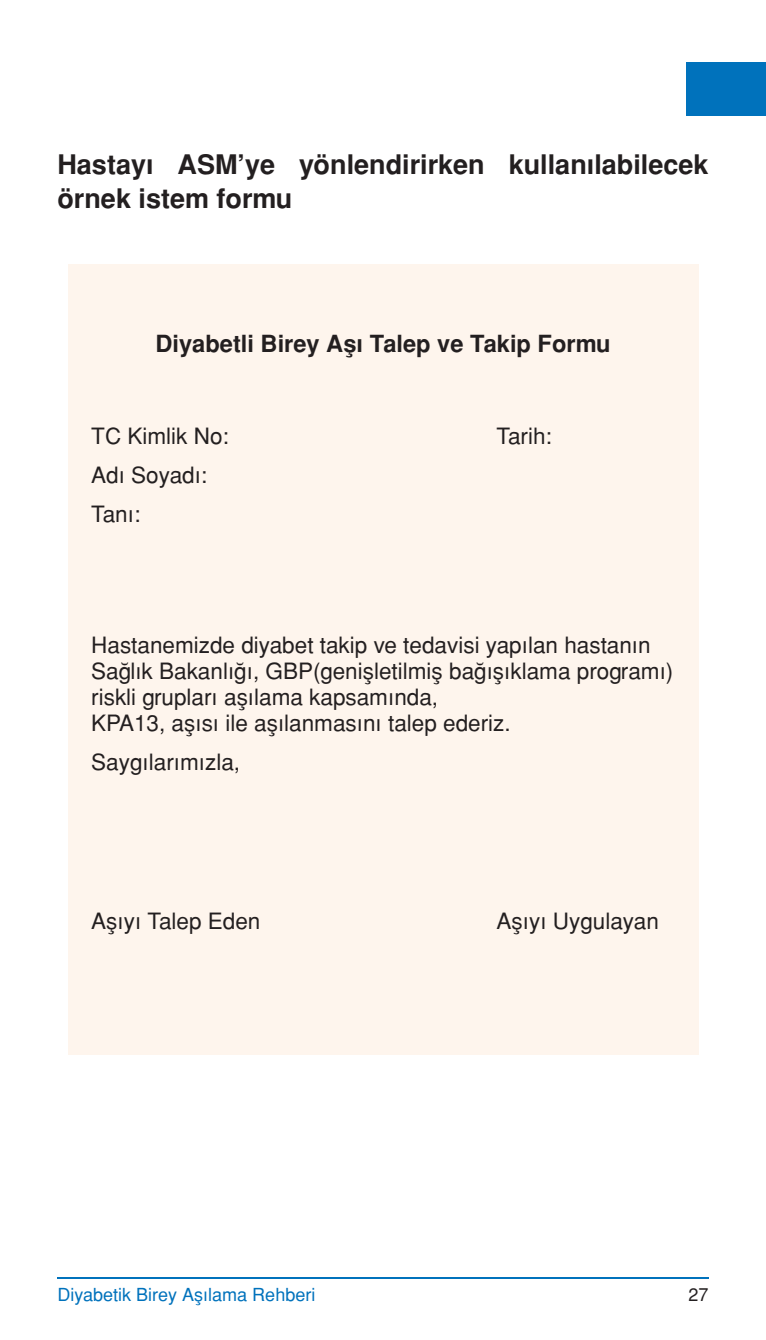
<style>
.page{position:relative;width:766px;height:1340px;background:#fff}
.page>*{position:absolute;margin:0;border:0;box-sizing:border-box;transform-origin:0 0}
.t1{font:700 27px/33.8px "Helvetica Tr";color:#231f20}
.tablo_ici{font:700 23.62px "Helvetica Tr";color:#231f20}
.tablo_ici-2{font:22.5px/25.9px "Helvetica Normal Tr";color:#231f20}
.t2{font:18px "Helvetica Normal Tr";color:#0072bc}
.t3{font:18px "Helvetica Normal Tr";color:#231f20}
</style>
<div class="page">
<svg style="left:57px;top:1277px;width:651px;height:1px"></svg>
<div style="left:686px;top:62px;width:79px;height:53px;background:#0072bc"></div>
<div style="left:68px;top:265px;width:630px;height:789px;background:#fef5ed"></div>
<p class="t1" style="left:57px;top:148px;width:652px">Hastayı ASM’ye yönlendirirken kullanılabilecek örnek istem formu</p>
<p class="tablo_ici" style="left:155px;top:330px;width:456px">Diyabetli Birey Aşı Talep ve Takip Formu</p>
<p class="tablo_ici-2" style="left:91px;top:423px;width:139px">TC Kimlik No:</p>
<p class="tablo_ici-2" style="left:496px;top:423px;width:57px">Tarih:</p>
<p class="tablo_ici-2" style="left:91px;top:462px;width:117px">Adı Soyadı:</p>
<p class="tablo_ici-2" style="left:91px;top:500px;width:51px">Tanı:</p>
<p class="tablo_ici-2" style="left:91px;top:632px;width:583px">Hastanemizde diyabet takip ve tedavisi yapılan hastanın<br>Sağlık Bakanlığı, GBP(genişletilmiş bağışıklama programı) riskli grupları aşılama kapsamında,</p>
<p class="tablo_ici-2" style="left:91px;top:710px;width:421px">KPA13, aşısı ile aşılanmasını talep ederiz.</p>
<p class="tablo_ici-2" style="left:91px;top:749px;width:150px">Saygılarımızla,</p>
<p class="tablo_ici-2" style="left:91px;top:908px;width:171px">Aşıyı Talep Eden</p>
<p class="tablo_ici-2" style="left:496px;top:908px;width:164px">Aşıyı Uygulayan</p>
<p class="t2" style="left:57px;top:1283px;width:259px">Diyabetik Birey Aşılama Rehberi</p>
<p class="t3" style="left:688px;top:1283px;width:22px">27</p>
</div>
